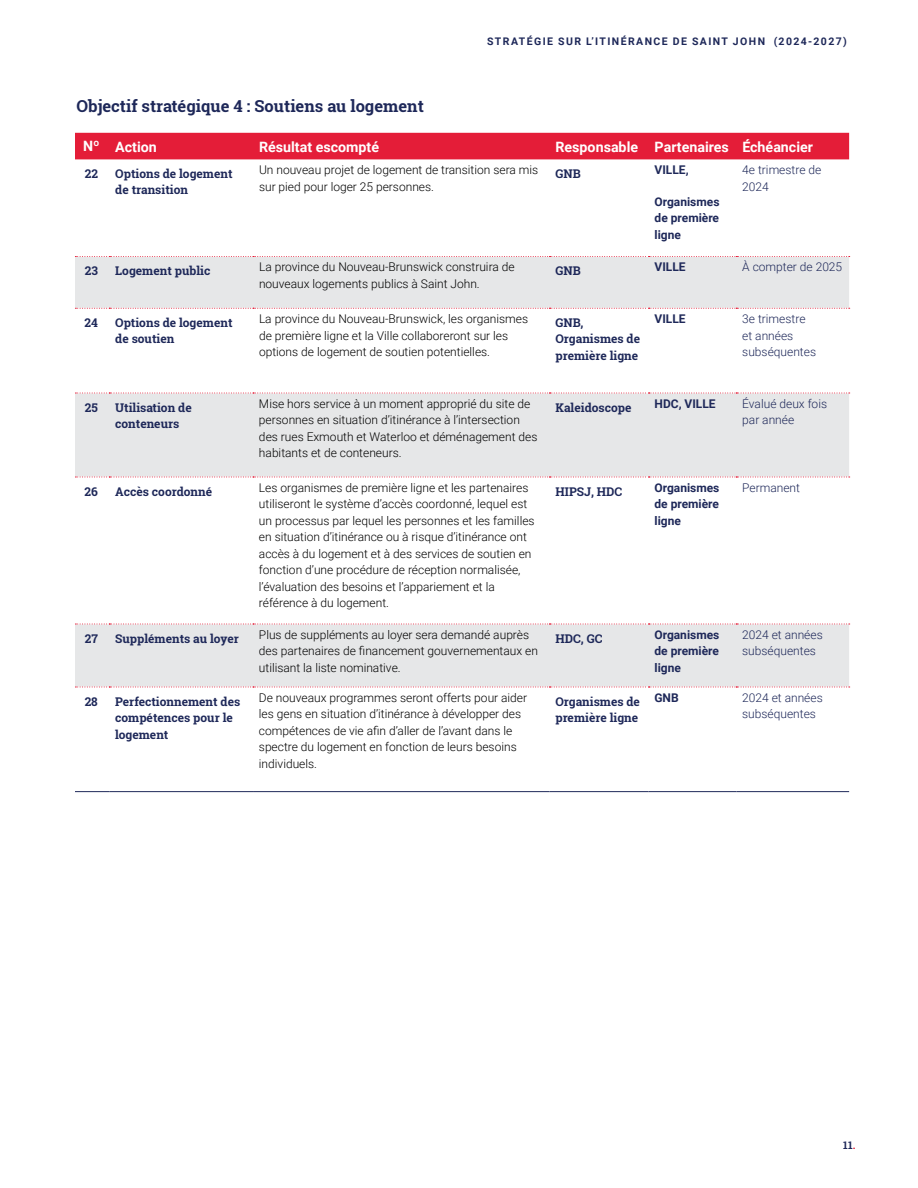
<style>
.page{position:relative;width:918px;height:1188px;background:#fff}
.page>*{position:absolute;margin:0;border:0;box-sizing:border-box;transform-origin:0 0}
.t1{font:700 16.5px "Roboto Slab";color:#1e2859}
.t2{font:700 14.25px "Roboto";color:#fff}
.t3{font:300 12px/16.5px "Roboto";color:#000}
.t4{font:700 12px/16.5px "Roboto Slab";color:#1e2859}
.t5{font:300 12px/16.5px "Roboto";color:#1e2859}
.t6{font:700 12px/16.5px "Roboto";color:#1e2859;text-align:justify}
.t7{font:700 10.5px "Roboto";letter-spacing:.135em;color:#1e2859}
.t8{font:700 10.5px "Roboto Slab";color:#1e2859}
.s1{color:#e41d38}
</style>
<div class="page">
<div style="left:75px;top:133px;width:774px;height:26px;background:#e41d38"></div>
<svg style="left:75px;top:257px;width:774px;height:430px"></svg>
<svg style="left:75px;top:256px;width:775px;height:1px"></svg>
<svg style="left:75px;top:308px;width:775px;height:1px"></svg>
<svg style="left:75px;top:393px;width:775px;height:1px"></svg>
<svg style="left:75px;top:477px;width:775px;height:1px"></svg>
<svg style="left:75px;top:624px;width:775px;height:1px"></svg>
<svg style="left:75px;top:687px;width:775px;height:1px"></svg>
<hr style="left:75px;top:791px;width:34px;height:1px;background:#1e2859">
<hr style="left:109px;top:791px;width:144px;height:1px;background:#1e2859">
<hr style="left:253px;top:791px;width:297px;height:1px;background:#1e2859">
<hr style="left:550px;top:791px;width:99px;height:1px;background:#1e2859">
<hr style="left:649px;top:791px;width:87px;height:1px;background:#1e2859">
<hr style="left:736px;top:791px;width:113px;height:1px;background:#1e2859">
<p class="t7" style="left:487px;top:34px;width:361px">STRATÉGIE SUR L’ITINÉRANCE DE SAINT JOHN (2024-2027)</p>
<h1 class="t1" style="left:76px;top:94px;width:349px">Objectif stratégique 4 : Soutiens au logement</h1>
<p class="t2" style="left:83px;top:137px;width:75px">Nº Action</p>
<p class="t2" style="left:259px;top:137px;width:122px">Résultat escompté</p>
<p class="t2" style="left:556px;top:137px;width:259px">Responsable Partenaires Échéancier</p>
<p class="t4" style="left:85px;top:165px;width:15px">22</p>
<p class="t4" style="left:115px;top:165px;width:119px">Options de logement de transition</p>
<p class="t3" style="left:259px;top:161px;width:281px">Un nouveau projet de logement de transition sera mis sur pied pour loger 25 personnes.</p>
<p class="t4" style="left:556px;top:165px;width:27px">GNB</p>
<p class="t6" style="left:655px;top:161px;width:36px">VILLE,</p>
<p class="t6" style="left:655px;top:193px;width:66px">Organismes de première ligne</p>
<p class="t5" style="left:742px;top:161px;width:81px">4e trimestre de<br>2024</p>
<p class="t4" style="left:85px;top:262px;width:15px">23</p>
<p class="t4" style="left:115px;top:262px;width:97px">Logement public</p>
<p class="t3" style="left:259px;top:259px;width:257px">La province du Nouveau-Brunswick construira de nouveaux logements publics à Saint John.</p>
<p class="t4" style="left:555px;top:262px;width:27px">GNB</p>
<p class="t6" style="left:655px;top:259px;width:33px">VILLE</p>
<p class="t5" style="left:742px;top:259px;width:101px">À compter de 2025</p>
<p class="t4" style="left:85px;top:314px;width:15px">24</p>
<p class="t4" style="left:115px;top:314px;width:119px">Options de logement de soutien</p>
<p class="t3" style="left:259px;top:310px;width:271px">La province du Nouveau-Brunswick, les organismes de première ligne et la Ville collaboreront sur les options de logement de soutien potentielles.</p>
<p class="t4" style="left:555px;top:314px;width:86px">GNB,<br>Organismes de première ligne</p>
<p class="t6" style="left:655px;top:310px;width:33px">VILLE</p>
<p class="t5" style="left:742px;top:310px;width:75px">3e trimestre et années subséquentes</p>
<p class="t4" style="left:85px;top:399px;width:15px">25</p>
<p class="t4" style="left:115px;top:399px;width:78px">Utilisation de conteneurs</p>
<p class="t3" style="left:259px;top:395px;width:280px">Mise hors service à un moment approprié du site de personnes en situation d’itinérance à l’intersection des rues Exmouth et Waterloo et déménagement des habitants et de conteneurs.</p>
<p class="t4" style="left:555px;top:399px;width:77px">Kaleidoscope</p>
<p class="t6" style="left:655px;top:395px;width:63px">HDC, VILLE</p>
<p class="t5" style="left:742px;top:395px;width:86px">Évalué deux fois par année</p>
<p class="t4" style="left:85px;top:483px;width:15px">26</p>
<p class="t4" style="left:115px;top:483px;width:98px">Accès coordonné</p>
<p class="t3" style="left:259px;top:479px;width:277px">Les organismes de première ligne et les partenaires utiliseront le système d’accès coordonné, lequel est un processus par lequel les personnes et les familles en situation d’itinérance ou à risque d’itinérance ont accès à du logement et à des services de soutien en fonction d’une procédure de réception normalisée, l’évaluation des besoins et l’appariement et la référence à du logement.</p>
<p class="t4" style="left:555px;top:483px;width:68px">HIPSJ, HDC</p>
<p class="t6" style="left:655px;top:479px;width:66px">Organismes de première ligne</p>
<p class="t5" style="left:742px;top:479px;width:59px">Permanent</p>
<p class="t4" style="left:85px;top:630px;width:15px">27</p>
<p class="t4" style="left:115px;top:630px;width:125px">Suppléments au loyer</p>
<p class="t3" style="left:259px;top:626px;width:281px">Plus de suppléments au loyer sera demandé auprès des partenaires de financement gouvernementaux en utilisant la liste nominative.</p>
<p class="t4" style="left:555px;top:630px;width:49px">HDC, GC</p>
<p class="t6" style="left:654px;top:626px;width:66px">Organismes de première ligne</p>
<p class="t5" style="left:742px;top:626px;width:82px">2024 et années subséquentes</p>
<p class="t4" style="left:85px;top:693px;width:15px">28</p>
<p class="t4" style="left:115px;top:693px;width:127px">Perfectionnement des compétences pour le logement</p>
<p class="t3" style="left:259px;top:689px;width:270px">De nouveaux programmes seront offerts pour aider les gens en situation d’itinérance à développer des compétences de vie afin d’aller de l’avant dans le spectre du logement en fonction de leurs besoins individuels.</p>
<p class="t4" style="left:555px;top:693px;width:86px">Organismes de première ligne</p>
<p class="t6" style="left:654px;top:689px;width:26px">GNB</p>
<p class="t5" style="left:742px;top:689px;width:82px">2024 et années subséquentes</p>
<p class="t8" style="left:843px;top:1138px;width:14px">11<span class="s1">.</span></p>
</div>
